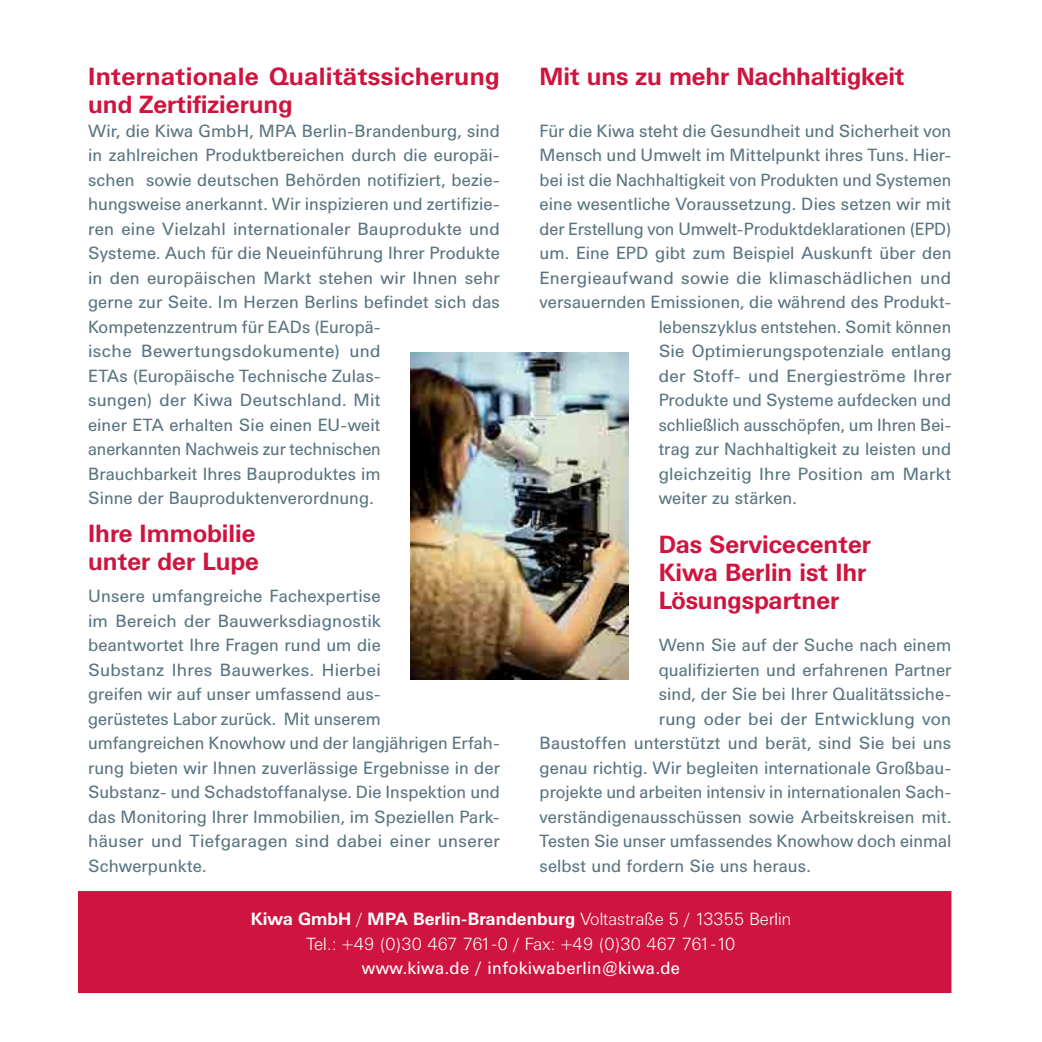
<style>
.page{position:relative;width:1042px;height:1042px;background:#fff}
.page>*{position:absolute;margin:0;border:0;box-sizing:border-box;transform-origin:0 0}
.t1{font:700 24.5px/28px "Univers BQ";color:#ce143f}
.t2{font:17.5px/24.5px "Univers BQ";letter-spacing:.005em;color:#5a7581}
.t3{font:300 17.5px/24.5px "Univers BQ";letter-spacing:-.01em;color:#fff;text-align:center}
.t4{font:17.5px "Univers BQ";letter-spacing:.02em;color:#fff}
.s1{font-weight:700}
</style>
<div class="page">
<div style="left:78px;top:891px;width:873px;height:102px;background:#ce143f"></div>
<img style="left:411px;top:352px;width:218px;height:327px">
<h1 class="t1" style="left:88px;top:63px;width:413px">Internationale Qualitätssicherung und Zertifizierung</h1>
<p class="t2" style="left:88px;top:119px;width:413px">Wir, die Kiwa GmbH, MPA Berlin-Brandenburg, sind in zahlreichen Produktbereichen durch die europäi&shy;schen sowie deutschen Behörden notifiziert, bezie&shy;hungsweise anerkannt. Wir inspizieren und zertifizie&shy;ren eine Vielzahl internationaler Bauprodukte und Systeme. Auch für die Neueinführung Ihrer Produkte in den europäischen Markt stehen wir Ihnen sehr gerne zur Seite. Im Herzen Berlins befindet sich das Kompetenzzentrum für EADs (Europä-<br>ische Bewertungsdokumente) und<br>ETAs (Europäische Technische Zulas-<br>sungen) der Kiwa Deutschland. Mit<br>einer ETA erhalten Sie einen EU-weit<br>anerkannten Nachweis zur technischen<br>Brauchbarkeit Ihres Bauproduktes im<br>Sinne der Bauproduktenverordnung.</p>
<h1 class="t1" style="left:88px;top:520px;width:172px">Ihre Immobilie unter der Lupe</h1>
<p class="t2" style="left:88px;top:584px;width:413px">Unsere umfangreiche Fachexpertise<br>im Bereich der Bauwerksdiagnostik<br>beantwortet Ihre Fragen rund um die<br>Substanz Ihres Bauwerkes. Hierbei<br>greifen wir auf unser umfassend aus-<br>gerüstetes Labor zurück. Mit unserem umfangreichen Knowhow und der langjährigen Erfah&shy;rung bieten wir Ihnen zuverlässige Ergebnisse in der Substanz- und Schadstoffanalyse. Die Inspektion und das Monitoring Ihrer Immobilien, im Speziellen Park&shy;häuser und Tiefgaragen sind dabei einer unserer Schwerpunkte.</p>
<h1 class="t1" style="left:539px;top:63px;width:367px">Mit uns zu mehr Nachhaltigkeit</h1>
<p class="t2" style="left:539px;top:119px;width:413px">Für die Kiwa steht die Gesundheit und Sicherheit von</p>
<p class="t2" style="left:539px;top:143px;width:413px">Mensch und Umwelt im Mittelpunkt ihres Tuns. Hier-</p>
<p class="t2" style="left:539px;top:168px;width:413px">bei ist die Nachhaltigkeit von Produkten und Systemen</p>
<p class="t2" style="left:539px;top:192px;width:413px">eine wesentliche Voraussetzung. Dies setzen wir mit</p>
<p class="t2" style="left:539px;top:217px;width:413px">der Erstellung von Umwelt-Produktdeklarationen (EPD)</p>
<p class="t2" style="left:539px;top:241px;width:413px">um. Eine EPD gibt zum Beispiel Auskunft über den</p>
<p class="t2" style="left:539px;top:266px;width:413px">Energieaufwand sowie die klimaschädlichen und</p>
<p class="t2" style="left:539px;top:290px;width:413px">versauernden Emissionen, die während des Produkt-</p>
<p class="t2" style="left:658px;top:315px;width:294px">lebenszyklus entstehen. Somit können</p>
<p class="t2" style="left:658px;top:339px;width:294px">Sie Optimierungspotenziale entlang</p>
<p class="t2" style="left:658px;top:364px;width:294px">der Stoff- und Energieströme Ihrer</p>
<p class="t2" style="left:658px;top:388px;width:294px">Produkte und Systeme aufdecken und</p>
<p class="t2" style="left:658px;top:413px;width:294px">schließlich ausschöpfen, um Ihren Bei-</p>
<p class="t2" style="left:658px;top:437px;width:294px">trag zur Nachhaltigkeit zu leisten und</p>
<p class="t2" style="left:658px;top:462px;width:294px">gleichzeitig Ihre Position am Markt</p>
<p class="t2" style="left:658px;top:486px;width:140px">weiter zu stärken.</p>
<h1 class="t1" style="left:658px;top:530px;width:214px">Das Servicecenter<br>Kiwa Berlin ist Ihr<br>Lösungspartner</h1>
<p class="t2" style="left:658px;top:633px;width:294px">Wenn Sie auf der Suche nach einem</p>
<p class="t2" style="left:658px;top:658px;width:294px">qualifizierten und erfahrenen Partner</p>
<p class="t2" style="left:658px;top:682px;width:294px">sind, der Sie bei Ihrer Qualitätssiche-</p>
<p class="t2" style="left:658px;top:707px;width:294px">rung oder bei der Entwicklung von</p>
<p class="t2" style="left:539px;top:731px;width:413px">Baustoffen unterstützt und berät, sind Sie bei uns</p>
<p class="t2" style="left:539px;top:756px;width:413px">genau richtig. Wir begleiten internationale Großbau-</p>
<p class="t2" style="left:539px;top:780px;width:413px">projekte und arbeiten intensiv in internationalen Sach-</p>
<p class="t2" style="left:539px;top:805px;width:413px">verständigenausschüssen sowie Arbeitskreisen mit.</p>
<p class="t2" style="left:539px;top:829px;width:413px">Testen Sie unser umfassendes Knowhow doch einmal</p>
<p class="t2" style="left:539px;top:854px;width:273px">selbst und fordern Sie uns heraus.</p>
<p class="t3" style="left:251px;top:907px;width:542px"><span class="s1">Kiwa GmbH</span> / <span class="s1">MPA Berlin-Brandenburg</span> Voltastraße 5 / 13355 Berlin<br>Tel.: +49 (0)30 467 761-0 / Fax: +49 (0)30 467 761-10</p>
<p class="t4" style="left:362px;top:958px;width:320px">www.kiwa.de / infokiwaberlin@kiwa.de</p>
</div>
